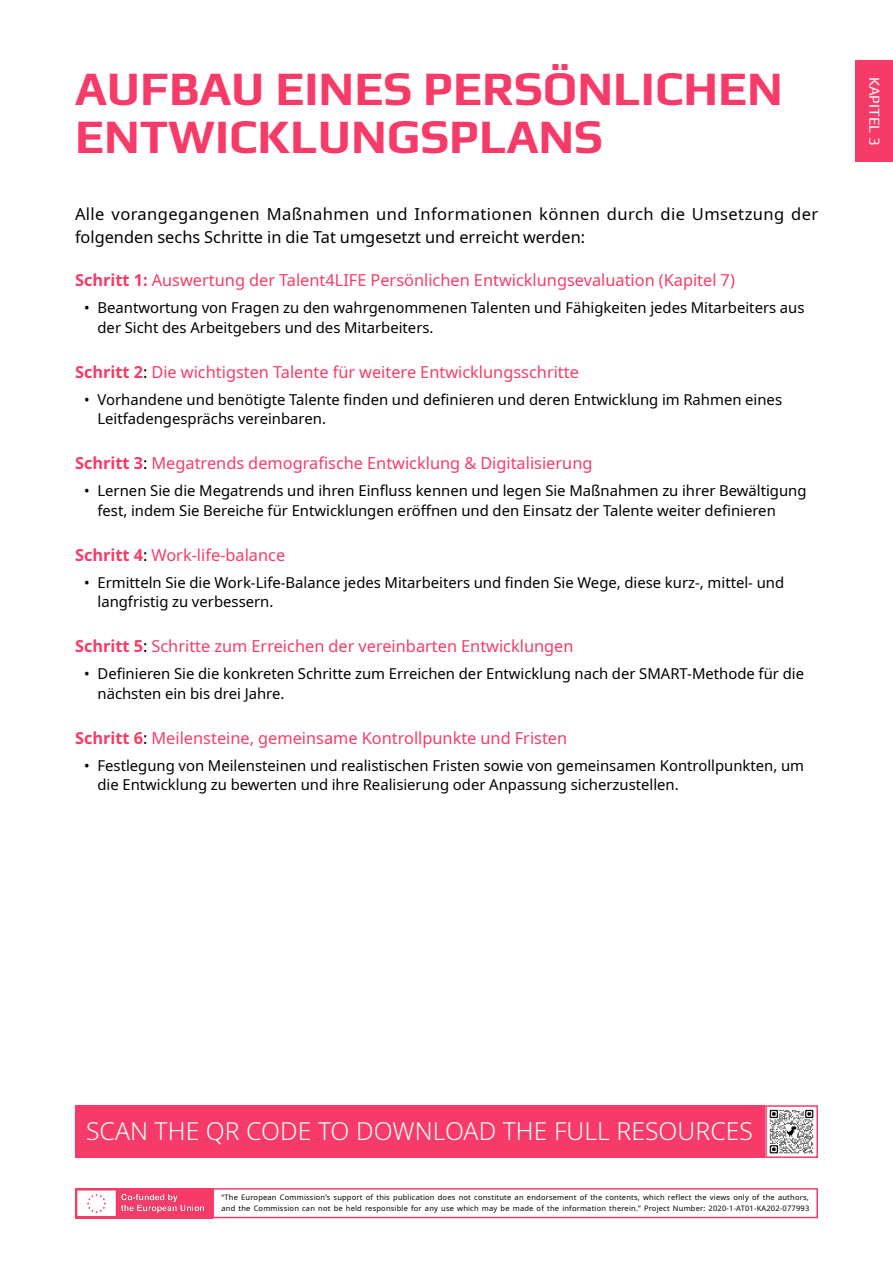
<style>
.page{position:relative;width:893px;height:1263px;background:#fff}
.page>*{position:absolute;margin:0;border:0;box-sizing:border-box;transform-origin:0 0}
.t1{font:700 47.7px/48px "Play";color:#f73b68}
.t2{font:300 24.6px "Noto Sans";letter-spacing:.005em;color:#fff}
.t3{font:16.5px "Noto Sans";color:#f73b68}
.t4{font:16.5px/22.5px "Noto Sans";letter-spacing:.025em;color:#000}
.t5{font:15px/19.5px "Noto Sans";color:#000}
.t6{font:15px "Play";color:#fff}
.t7{font:7.5px/10.5px "Noto Sans";letter-spacing:.025em;color:#000}
.s1{font-weight:700}
.s2{color:#000}
</style>
<div class="page">
<div style="left:75px;top:1188px;width:137px;height:30px;background:#f73b68"></div>
<img style="left:78px;top:1190px;width:127px;height:26px">
<div style="left:212px;top:1188px;width:606px;height:30px;border:2px solid #f73b68"></div>
<div style="left:75px;top:1105px;width:743px;height:53px;background:#f73b68"></div>
<img style="left:768px;top:1108px;width:47px;height:47px">
<div style="left:765px;top:1105px;width:53px;height:53px;border:2px solid #f73b68"></div>
<div style="left:855px;top:60px;width:38px;height:102px;background:#f73b68"></div>
<h1 class="t1" style="left:75px;top:61px;width:709px">AUFBAU EINES PERSÖNLICHEN<br>ENTWICKLUNGSPLANS</h1>
<p class="t4" style="left:75px;top:203px;width:745px">Alle vorangegangenen Maßnahmen und Informationen können durch die Umsetzung der folgenden sechs Schritte in die Tat umgesetzt und erreicht werden:</p>
<p class="t3" style="left:75px;top:269px;width:661px"><span class="s1">Schritt 1:</span> Auswertung der Talent4LIFE Persönlichen Entwicklungsevaluation (Kapitel 7)</p>
<p class="t5" style="left:97px;top:298px;width:709px;text-indent:-13px">• Beantwortung von Fragen zu den wahrgenommenen Talenten und Fähigkeiten jedes Mitarbeiters aus der Sicht des Arbeitgebers und des Mitarbeiters.</p>
<p class="t3" style="left:75px;top:360px;width:505px"><span class="s1">Schritt 2</span><span class="s2">:</span> Die wichtigsten Talente für weitere Entwicklungsschritte</p>
<p class="t5" style="left:97px;top:390px;width:686px;text-indent:-13px">• Vorhandene und benötigte Talente finden und definieren und deren Entwicklung im Rahmen eines<br>Leitfadengesprächs vereinbaren.</p>
<p class="t3" style="left:75px;top:452px;width:519px"><span class="s1">Schritt 3</span><span class="s2">:</span> Megatrends demografische Entwicklung &amp; Digitalisierung</p>
<p class="t5" style="left:97px;top:481px;width:710px;text-indent:-13px">• Lernen Sie die Megatrends und ihren Einfluss kennen und legen Sie Maßnahmen zu ihrer Bewältigung fest, indem Sie Bereiche für Entwicklungen eröffnen und den Einsatz der Talente weiter definieren</p>
<p class="t3" style="left:75px;top:543px;width:212px"><span class="s1">Schritt 4</span><span class="s2">:</span> Work-life-balance</p>
<p class="t5" style="left:97px;top:573px;width:688px;text-indent:-13px">• Ermitteln Sie die Work-Life-Balance jedes Mitarbeiters und finden Sie Wege, diese kurz-, mittel- und langfristig zu verbessern.</p>
<p class="t3" style="left:75px;top:635px;width:500px"><span class="s1">Schritt 5</span><span class="s2">:</span> Schritte zum Erreichen der vereinbarten Entwicklungen</p>
<p class="t5" style="left:97px;top:664px;width:708px;text-indent:-13px">• Definieren Sie die konkreten Schritte zum Erreichen der Entwicklung nach der SMART-Methode für die nächsten ein bis drei Jahre.</p>
<p class="t3" style="left:75px;top:726px;width:494px"><span class="s1">Schritt 6</span><span class="s2">:</span> Meilensteine, gemeinsame Kontrollpunkte und Fristen</p>
<p class="t5" style="left:97px;top:756px;width:708px;text-indent:-13px">• Festlegung von Meilensteinen und realistischen Fristen sowie von gemeinsamen Kontrollpunkten, um die Entwicklung zu bewerten und ihre Realisierung oder Anpassung sicherzustellen.</p>
<p class="t6" style="left:885px;top:77px;width:70px;rotate:90deg">KAPITEL 3</p>
<h2 class="t2" style="left:86px;top:1114px;width:668px">SCAN THE QR CODE TO DOWNLOAD THE FULL RESOURCES</h2>
<p class="t7" style="left:221px;top:1193px;width:589px">“The European Commission’s support of this publication does not constitute an endorsement of the contents, which reflect the views only of the authors, and the Commission can not be held responsible for any use which may be made of the information therein.” Project Number: 2020-1-AT01-KA202-077993</p>
</div>
